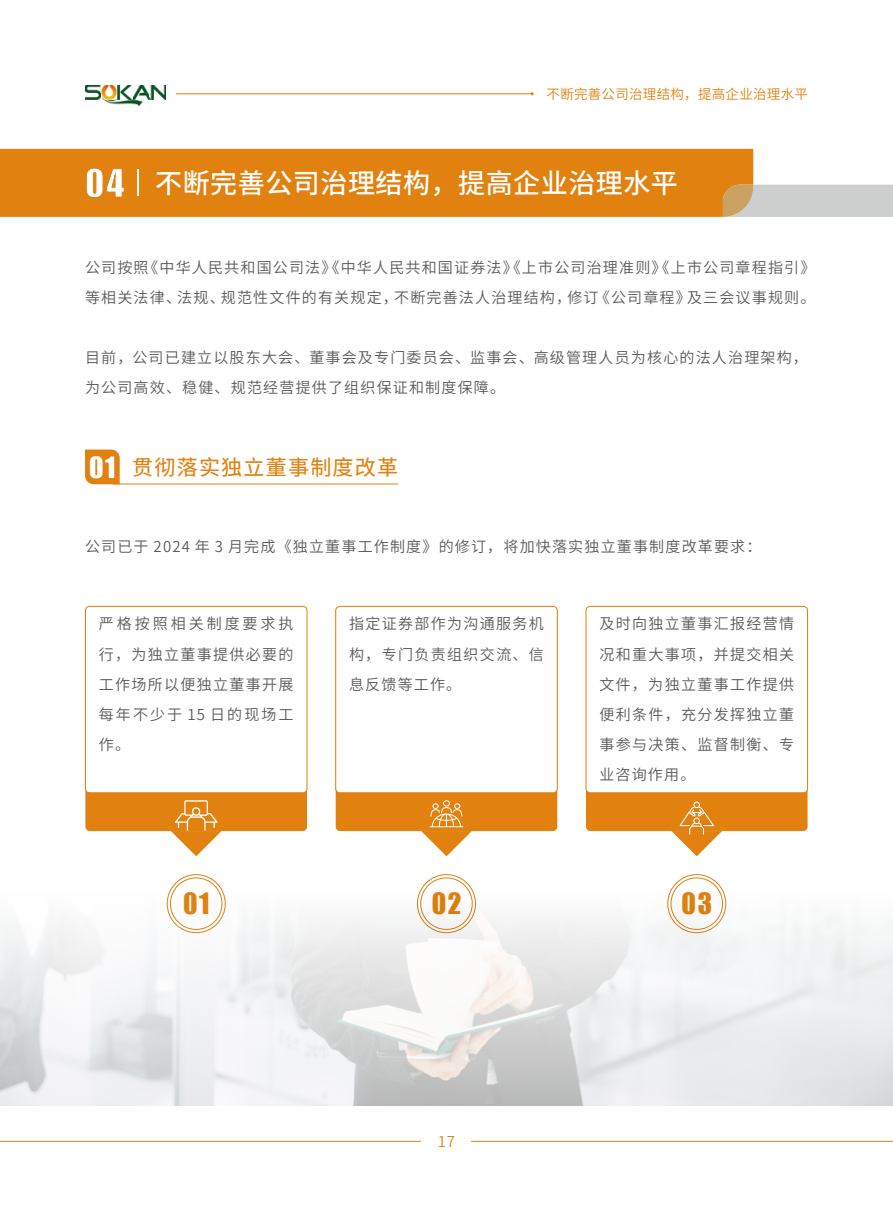
<style>
.page{position:relative;width:893px;height:1212px;background:#fff}
.page>*{position:absolute;margin:0;border:0;box-sizing:border-box;transform-origin:0 0}
.t1{font:27px "Dream Han Sans CN W16";letter-spacing:.02em;color:#fff}
.t2{font:27px "Impact";color:#e08110}
.t3{font:21px "Dream Han Sans CN W14";letter-spacing:.06em;color:#e08110}
.t4{font:15px/30px "Dream Han Sans CN W10";letter-spacing:.08em;color:#595757;text-align:justify}
.t5{font:15px "Dream Han Sans CN W10";color:#e08110}
.t6{font:13.5px "Dream Han Sans CN W10";letter-spacing:.02em;color:#e08110}
.s1{font-family:"Impact";font-size:35.85px}
.s2{font-family:"Impact";font-size:27px;color:#fff}
</style>
<div class="page">
<hr style="left:0;top:1141px;width:893px;height:1px;background:#e08110">
<div style="left:422px;top:1134px;width:49px;height:15px;background:#fff"></div>
<div style="left:0;top:149px;width:753px;height:68px;background:#e08110"></div>
<svg style="left:723px;top:185px;width:170px;height:32px;background:#ccc7be"></svg>
<svg style="left:137px;top:170px;width:1px;height:26px"></svg>
<img style="left:85px;top:85px;width:81px;height:21px">
<hr style="left:176px;top:93px;width:356px;height:1px;background:#e08110">
<svg style="left:85px;top:449px;width:35px;height:35px"></svg>
<hr style="left:113px;top:484px;width:285px;height:1px;background:#e08110">
<div style="left:85px;top:606px;width:222px;height:225px;background:#e08110;border-radius:4px"></div>
<div style="left:85px;top:606px;width:222px;height:187px;background:#fff;border-radius:4px"></div>
<div style="left:85px;top:606px;width:222px;height:187px;border:1px solid #e08110;border-radius:4px"></div>
<div style="left:336px;top:606px;width:221px;height:225px;background:#e08110;border-radius:4px"></div>
<div style="left:336px;top:606px;width:221px;height:187px;background:#fff;border-radius:4px"></div>
<div style="left:335px;top:606px;width:223px;height:187px;border:1px solid #e08110;border-radius:4px"></div>
<div style="left:586px;top:606px;width:221px;height:225px;background:#e08110;border-radius:4px"></div>
<div style="left:586px;top:606px;width:221px;height:187px;background:#fff;border-radius:4px"></div>
<div style="left:586px;top:606px;width:222px;height:187px;border:1px solid #e08110;border-radius:4px"></div>
<svg style="left:421px;top:800px;width:51px;height:56px"></svg>
<svg style="left:671px;top:801px;width:51px;height:55px"></svg>
<svg style="left:171px;top:800px;width:50px;height:56px"></svg>
<img style="left:0;top:874px;width:893px;height:232px">
<p class="t6" style="left:547px;top:85px;width:263px">不断完善公司治理结构，提高企业治理水平</p>
<h1 class="t1" style="left:85px;top:166px;width:594px"><span class="s1">04</span> 不断完善公司治理结构，提高企业治理水平</h1>
<p class="t4" style="left:85px;top:252px;width:732px">公司按照《中华人民共和国公司法》《中华人民共和国证券法》《上市公司治理准则》《上市公司章程指引》等相关法律、法规、规范性文件的有关规定，不断完善法人治理结构，修订《公司章程》及三会议事规则。</p>
<p class="t4" style="left:85px;top:342px;width:724px">目前，公司已建立以股东大会、董事会及专门委员会、监事会、高级管理人员为核心的法人治理架构，为公司高效、稳健、规范经营提供了组织保证和制度保障。</p>
<h2 class="t3" style="left:89px;top:454px;width:310px"><span class="s2">01</span> 贯彻落实独立董事制度改革</h2>
<p class="t4" style="left:85px;top:531px;width:678px">公司已于 2024 年 3 月完成《独立董事工作制度》的修订，将加快落实独立董事制度改革要求：</p>
<p class="t4" style="left:99px;top:608px;width:196px">严格按照相关制度要求执行，为独立董事提供必要的工作场所以便独立董事开展每年不少于 15 日的现场工作。</p>
<p class="t4" style="left:349px;top:608px;width:196px">指定证券部作为沟通服务机构，专门负责组织交流、信息反馈等工作。</p>
<p class="t4" style="left:599px;top:608px;width:196px">及时向独立董事汇报经营情况和重大事项，并提交相关文件，为独立董事工作提供便利条件，充分发挥独立董事参与决策、监督制衡、专业咨询作用。</p>
<h1 class="t2" style="left:183px;top:883px;width:28px">01</h1>
<h1 class="t2" style="left:432px;top:883px;width:31px">02</h1>
<h1 class="t2" style="left:682px;top:883px;width:32px">03</h1>
<p class="t5" style="left:438px;top:1132px;width:19px">17</p>
</div>
